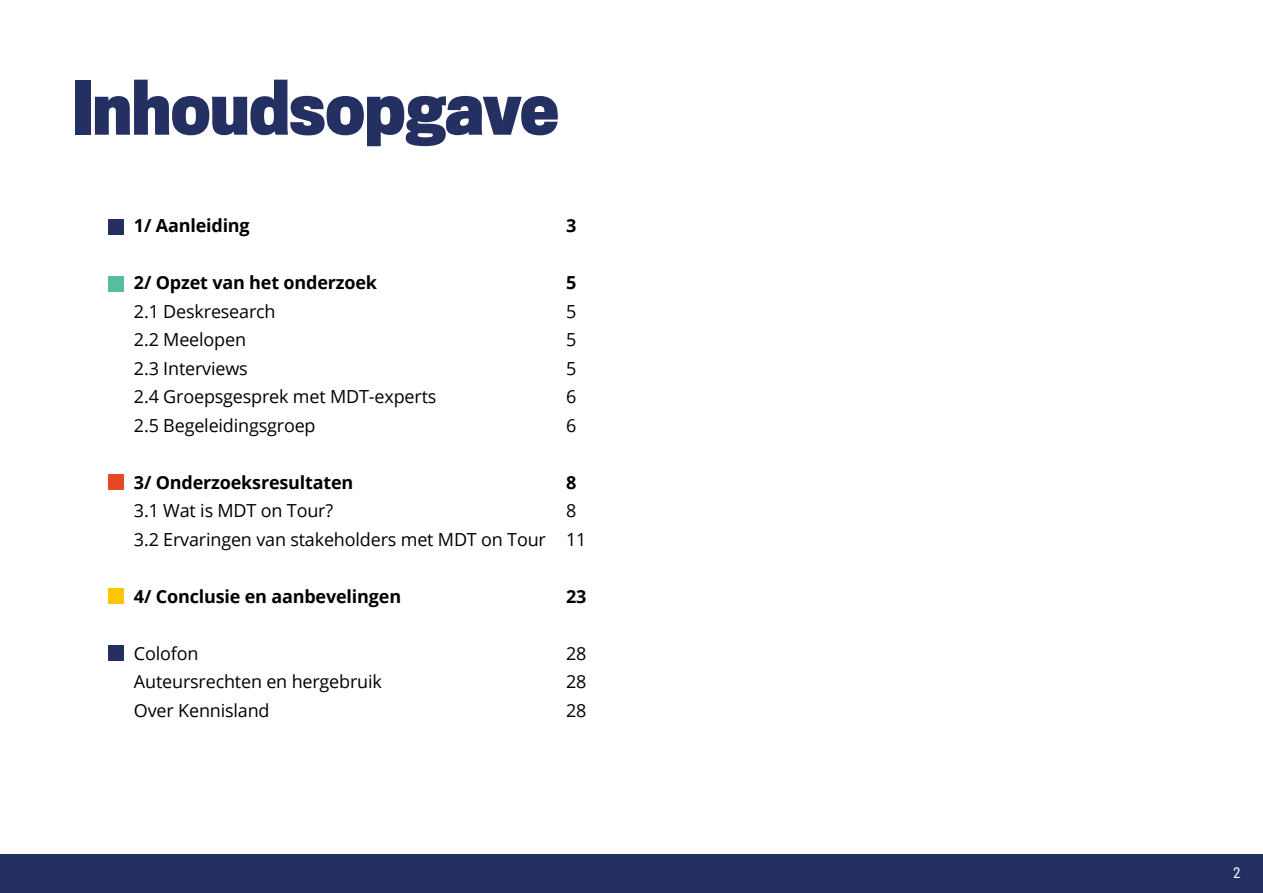
<style>
.page{position:relative;width:1263px;height:893px;background:#fff}
.page>*{position:absolute;margin:0;border:0;box-sizing:border-box;transform-origin:0 0}
.t1{font:700 69px "Titling Gothic FB Cond";color:#253062}
.t2{font:18px/28.5px "Open Sans";letter-spacing:-.01em;color:#000}
.t3{font:700 18px "Open Sans";letter-spacing:-.01em;color:#000}
.t4{font:15px "Roboto Condensed";color:#fff}
</style>
<div class="page">
<div style="left:0;top:854px;width:1263px;height:39px;background:#253062"></div>
<div style="left:108px;top:219px;width:16px;height:16px;background:#253062"></div>
<div style="left:108px;top:276px;width:16px;height:16px;background:#5abaa2"></div>
<div style="left:108px;top:475px;width:16px;height:15px;background:#e74824"></div>
<div style="left:108px;top:588px;width:16px;height:15px;background:#fcc505"></div>
<div style="left:108px;top:645px;width:16px;height:16px;background:#253062"></div>
<h1 class="t1" style="left:72px;top:66px;width:488px">Inhoudsopgave</h1>
<p class="t3" style="left:134px;top:213px;width:117px">1/ Aanleiding</p>
<p class="t3" style="left:566px;top:213px;width:12px">3</p>
<p class="t3" style="left:134px;top:270px;width:244px">2/ Opzet van het onderzoek</p>
<p class="t3" style="left:566px;top:270px;width:12px">5</p>
<p class="t2" style="left:134px;top:296px;width:143px">2.1 Deskresearch</p>
<p class="t2" style="left:566px;top:296px;width:12px">5</p>
<p class="t2" style="left:134px;top:325px;width:114px">2.2 Meelopen</p>
<p class="t2" style="left:566px;top:325px;width:12px">5</p>
<p class="t2" style="left:134px;top:353px;width:115px">2.3 Interviews</p>
<p class="t2" style="left:566px;top:353px;width:12px">5</p>
<p class="t2" style="left:134px;top:382px;width:304px">2.4 Groepsgesprek met MDT-experts</p>
<p class="t2" style="left:566px;top:382px;width:12px">6</p>
<p class="t2" style="left:134px;top:410px;width:183px">2.5 Begeleidingsgroep</p>
<p class="t2" style="left:566px;top:410px;width:12px">6</p>
<p class="t3" style="left:134px;top:469px;width:221px">3/ Onderzoeksresultaten</p>
<p class="t3" style="left:566px;top:469px;width:12px">8</p>
<p class="t2" style="left:134px;top:496px;width:201px">3.1 Wat is MDT on Tour?</p>
<p class="t2" style="left:134px;top:496px;width:454px;text-indent:432px">8<br>3.2 Ervaringen van stakeholders met MDT on Tour 11</p>
<p class="t3" style="left:134px;top:583px;width:269px">4/ Conclusie en aanbevelingen</p>
<p class="t3" style="left:566px;top:583px;width:22px">23</p>
<p class="t2" style="left:134px;top:638px;width:66px">Colofon</p>
<p class="t2" style="left:566px;top:638px;width:22px">28</p>
<p class="t2" style="left:134px;top:667px;width:249px">Auteursrechten en hergebruik</p>
<p class="t2" style="left:566px;top:667px;width:22px">28</p>
<p class="t2" style="left:134px;top:695px;width:137px">Over Kennisland</p>
<p class="t2" style="left:566px;top:695px;width:22px">28</p>
<p class="t4" style="left:1233px;top:862px;width:9px">2</p>
</div>
